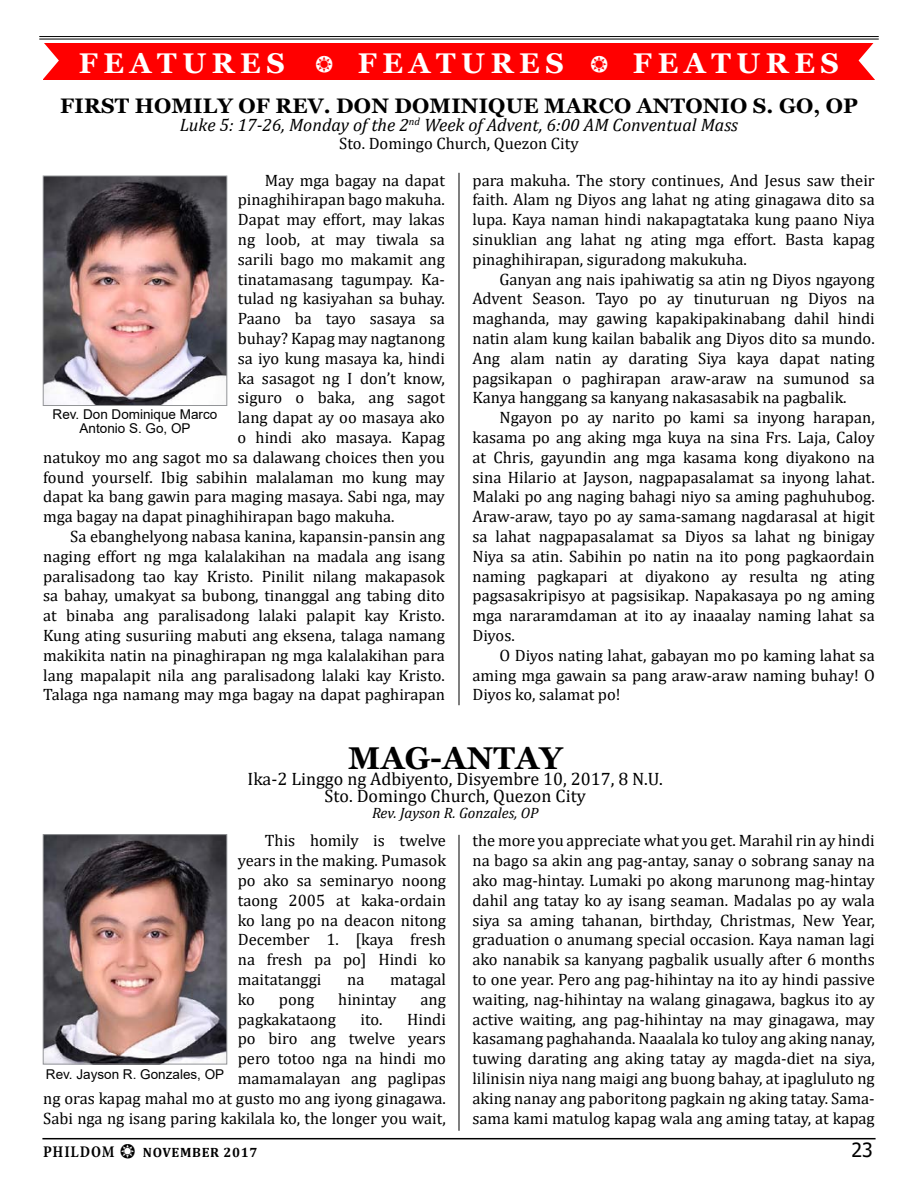
<style>
.page{position:relative;width:918px;height:1188px;background:#fff}
.page>*{position:absolute;margin:0;border:0;box-sizing:border-box;transform-origin:0 0}
.t1{font:700 31.5px "Georgia";color:#000}
.t2{font:700 28.5px "Georgia";letter-spacing:.2em;color:#fff}
.t3{font:700 21px "Georgia";letter-spacing:.01em;color:#000}
.t4{font:19.5px "Tahoma";color:#000}
.t5{font:18px/16.5px "Cambria";color:#000;text-align:center}
.t6{font:italic 18px "Cambria";color:#000}
.t7{font:16.5px/19.8px "Cambria";color:#000;text-align:justify}
.t8{font:italic 15px "Cambria";color:#000}
.t9{font:13.5px/13.5px "Arial";color:#000}
.t10{font:700 13.5px "Cambria";letter-spacing:.05em;color:#000}
.s1{font-family:"Dixieland";font-weight:400;font-size:22.5px}
.s2{font-family:"Minion";font-stretch:condensed;font-size:16.5px}
.s3{font-family:"Dixieland";font-weight:400;font-size:19.5px}
</style>
<div class="page">
<hr style="left:42px;top:1138px;width:834px;height:1px;background:#000">
<hr style="left:39px;top:36px;width:840px;height:1px;background:#000">
<hr style="left:39px;top:39px;width:840px;height:1px;background:#000">
<div style="left:43px;top:43px;width:832px;height:37px;background:#f00"></div>
<svg style="left:43px;top:43px;width:16px;height:36px"></svg>
<svg style="left:859px;top:43px;width:16px;height:37px"></svg>
<img style="left:45px;top:178px;width:180px;height:226px">
<div style="left:43px;top:176px;width:184px;height:230px;border:1px solid #939598"></div>
<img style="left:45px;top:836px;width:180px;height:226px">
<div style="left:43px;top:834px;width:184px;height:230px;border:1px solid #939598"></div>
<hr style="left:459px;top:173px;width:1px;height:532px;background:#000">
<hr style="left:459px;top:835px;width:1px;height:296px;background:#000">
<h2 class="t2" style="left:79px;top:45px;width:762px">FEATURES <span class="s1">b</span> FEATURES <span class="s1">b</span> FEATURES</h2>
<p class="t3" style="left:60px;top:92px;width:29px">FIRST</p>
<p class="t3" style="left:135px;top:92px;width:37px">HOMILY</p>
<p class="t3" style="left:238px;top:92px;width:117px">OF REV. DON</p>
<p class="t3" style="left:394px;top:92px;width:17px">DOMINIQUE</p>
<p class="t3" style="left:544px;top:92px;width:40px">MARCO</p>
<p class="t3" style="left:637px;top:92px;width:33px">ANTONIO</p>
<p class="t3" style="left:753px;top:92px;width:106px">S. GO, OP</p>
<p class="t6" style="left:180px;top:112px;width:560px">Luke 5: 17-26, Monday of the 2<sup>nd</sup> Week of Advent, 6:00 AM Conventual Mass</p>
<p class="t7" style="left:339px;top:133px;width:241px">Sto. Domingo Church, Quezon City</p>
<p class="t7" style="left:472px;top:170px;width:404px">para makuha. The story continues, And Jesus saw their faith. Alam ng Diyos ang lahat ng ating ginagawa dito sa lupa. Kaya naman hindi nakapagtataka kung paano Niya sinuklian ang lahat ng ating mga effort. Basta kapag pinaghihirapan, siguradong makukuha.</p>
<p class="t7" style="left:472px;top:269px;width:404px;text-indent:27px">Ganyan ang nais ipahiwatig sa atin ng Diyos ngayong Advent Season. Tayo po ay tinuturuan ng Diyos na maghanda, may gawing kapakipakinabang dahil hindi natin alam kung kailan babalik ang Diyos dito sa mundo.<br>Ang alam natin ay darating Siya kaya dapat nating pagsikapan o paghirapan araw-araw na sumunod sa Kanya hanggang sa kanyang nakasasabik na pagbalik.</p>
<p class="t7" style="left:472px;top:408px;width:404px;text-indent:27px">Ngayon po ay narito po kami sa inyong harapan, kasama po ang aking mga kuya na sina Frs. Laja, Caloy at Chris, gayundin ang mga kasama kong diyakono na sina Hilario at Jayson, nagpapasalamat sa inyong lahat.<br>Malaki po ang naging bahagi niyo sa aming paghuhubog.<br>Araw-araw, tayo po ay sama-samang nagdarasal at higit sa lahat nagpapasalamat sa Diyos sa lahat ng binigay Niya sa atin. Sabihin po natin na ito pong pagkaordain naming pagkapari at diyakono ay resulta ng ating pagsasakripisyo at pagsisikap. Napakasaya po ng aming mga nararamdaman at ito ay inaaalay naming lahat sa Diyos.</p>
<p class="t7" style="left:472px;top:645px;width:404px;text-indent:27px">O Diyos nating lahat, gabayan mo po kaming lahat sa aming mga gawain sa pang araw-araw naming buhay! O Diyos ko, salamat po!</p>
<p class="t7" style="left:265px;top:170px;width:182px">May mga bagay na dapat</p>
<p class="t7" style="left:238px;top:190px;width:209px">pinaghihirapan bago makuha.</p>
<p class="t7" style="left:238px;top:210px;width:209px">Dapat may effort, may lakas</p>
<p class="t7" style="left:238px;top:229px;width:209px">ng loob, at may tiwala sa</p>
<p class="t7" style="left:238px;top:249px;width:209px">sarili bago mo makamit ang</p>
<p class="t7" style="left:238px;top:269px;width:209px">tinatamasang tagumpay. Ka-</p>
<p class="t7" style="left:238px;top:289px;width:209px">tulad ng kasiyahan sa buhay.</p>
<p class="t7" style="left:238px;top:309px;width:209px">Paano ba tayo sasaya sa</p>
<p class="t7" style="left:238px;top:328px;width:209px">buhay? Kapag may nagtanong</p>
<p class="t7" style="left:238px;top:348px;width:209px">sa iyo kung masaya ka, hindi</p>
<p class="t7" style="left:238px;top:368px;width:209px">ka sasagot ng I don’t know,</p>
<p class="t7" style="left:238px;top:388px;width:209px">siguro o baka, ang sagot</p>
<p class="t7" style="left:238px;top:408px;width:209px">lang dapat ay oo masaya ako</p>
<p class="t7" style="left:238px;top:427px;width:209px">o hindi ako masaya. Kapag</p>
<p class="t7" style="left:43px;top:447px;width:403px">natukoy mo ang sagot mo sa dalawang choices then you</p>
<p class="t7" style="left:43px;top:467px;width:403px">found yourself. Ibig sabihin malalaman mo kung may</p>
<p class="t7" style="left:43px;top:487px;width:403px">dapat ka bang gawin para maging masaya. Sabi nga, may</p>
<p class="t7" style="left:43px;top:507px;width:353px">mga bagay na dapat pinaghihirapan bago makuha.</p>
<p class="t7" style="left:70px;top:526px;width:376px">Sa ebanghelyong nabasa kanina, kapansin-pansin ang</p>
<p class="t7" style="left:43px;top:546px;width:403px">naging effort ng mga kalalakihan na madala ang isang</p>
<p class="t7" style="left:43px;top:566px;width:403px">paralisadong tao kay Kristo. Pinilit nilang makapasok</p>
<p class="t7" style="left:43px;top:586px;width:403px">sa bahay, umakyat sa bubong, tinanggal ang tabing dito</p>
<p class="t7" style="left:43px;top:606px;width:403px">at binaba ang paralisadong lalaki palapit kay Kristo.</p>
<p class="t7" style="left:43px;top:625px;width:403px">Kung ating susuriing mabuti ang eksena, talaga namang</p>
<p class="t7" style="left:43px;top:645px;width:403px">makikita natin na pinaghirapan ng mga kalalakihan para</p>
<p class="t7" style="left:43px;top:665px;width:403px">lang mapalapit nila ang paralisadong lalaki kay Kristo.</p>
<p class="t7" style="left:43px;top:685px;width:403px">Talaga nga namang may mga bagay na dapat paghirapan</p>
<p class="t9" style="left:80px;top:408px;width:139px;text-indent:-27px">Rev. Don Dominique Marco<br>Antonio S. Go, OP</p>
<h1 class="t1" style="left:348px;top:738px;width:144px">MAG-ANTAY</h1>
<p class="t5" style="left:248px;top:771px;width:417px">Ika-2 Linggo ng Adbiyento, Disyembre 10, 2017, 8 N.U.<br>Sto. Domingo Church, Quezon City</p>
<p class="t8" style="left:372px;top:803px;width:168px">Rev. Jayson R. Gonzales, OP</p>
<p class="t7" style="left:472px;top:831px;width:404px">the more you appreciate what you get. Marahil rin ay hindi na bago sa akin ang pag-antay, sanay o sobrang sanay na ako mag-hintay. Lumaki po akong marunong mag-hintay dahil ang tatay ko ay isang seaman. Madalas po ay wala siya sa aming tahanan, birthday, Christmas, New Year, graduation o anumang special occasion. Kaya naman lagi ako nanabik sa kanyang pagbalik usually after 6 months to one year. Pero ang pag-hihintay na ito ay hindi passive waiting, nag-hihintay na walang ginagawa, bagkus ito ay active waiting, ang pag-hihintay na may ginagawa, may kasamang paghahanda. Naaalala ko tuloy ang aking nanay, tuwing darating ang aking tatay ay magda-diet na siya, lilinisin niya nang maigi ang buong bahay, at ipagluluto ng aking nanay ang paboritong pagkain ng aking tatay. Sama&shy;sama kami matulog kapag wala ang aming tatay, at kapag</p>
<p class="t7" style="left:238px;top:831px;width:210px;text-indent:27px">This homily is twelve years in the making. Pumasok po ako sa seminaryo noong taong 2005 at kaka-ordain ko lang po na deacon nitong December 1. [kaya fresh na fresh pa po] Hindi ko maitatanggi</p>
<p class="t7" style="left:347px;top:969px;width:19px">na</p>
<p class="t7" style="left:390px;top:969px;width:57px">matagal</p>
<p class="t7" style="left:238px;top:989px;width:19px">ko</p>
<p class="t7" style="left:279px;top:989px;width:37px">pong</p>
<p class="t7" style="left:338px;top:989px;width:60px">hinintay</p>
<p class="t7" style="left:421px;top:989px;width:27px">ang</p>
<p class="t7" style="left:238px;top:1009px;width:100px">pagkakataong</p>
<p class="t7" style="left:361px;top:1009px;width:24px">ito.</p>
<p class="t7" style="left:43px;top:1009px;width:404px;text-align:right">Hindi<br>po biro ang twelve years<br>pero totoo nga na hindi mo<br>mamamalayan ang paglipas<br>ng oras kapag mahal mo at gusto mo ang iyong ginagawa.<br>Sabi nga ng isang paring kakilala ko, the longer you wait,</p>
<p class="t9" style="left:46px;top:1067px;width:169px">Rev. Jayson R. Gonzales, OP</p>
<p class="t10" style="left:43px;top:1142px;width:216px"><span class="s2">PHILDOM</span> <span class="s3">b</span> NOVEMBER 2017</p>
<p class="t4" style="left:851px;top:1136px;width:23px">23</p>
</div>
